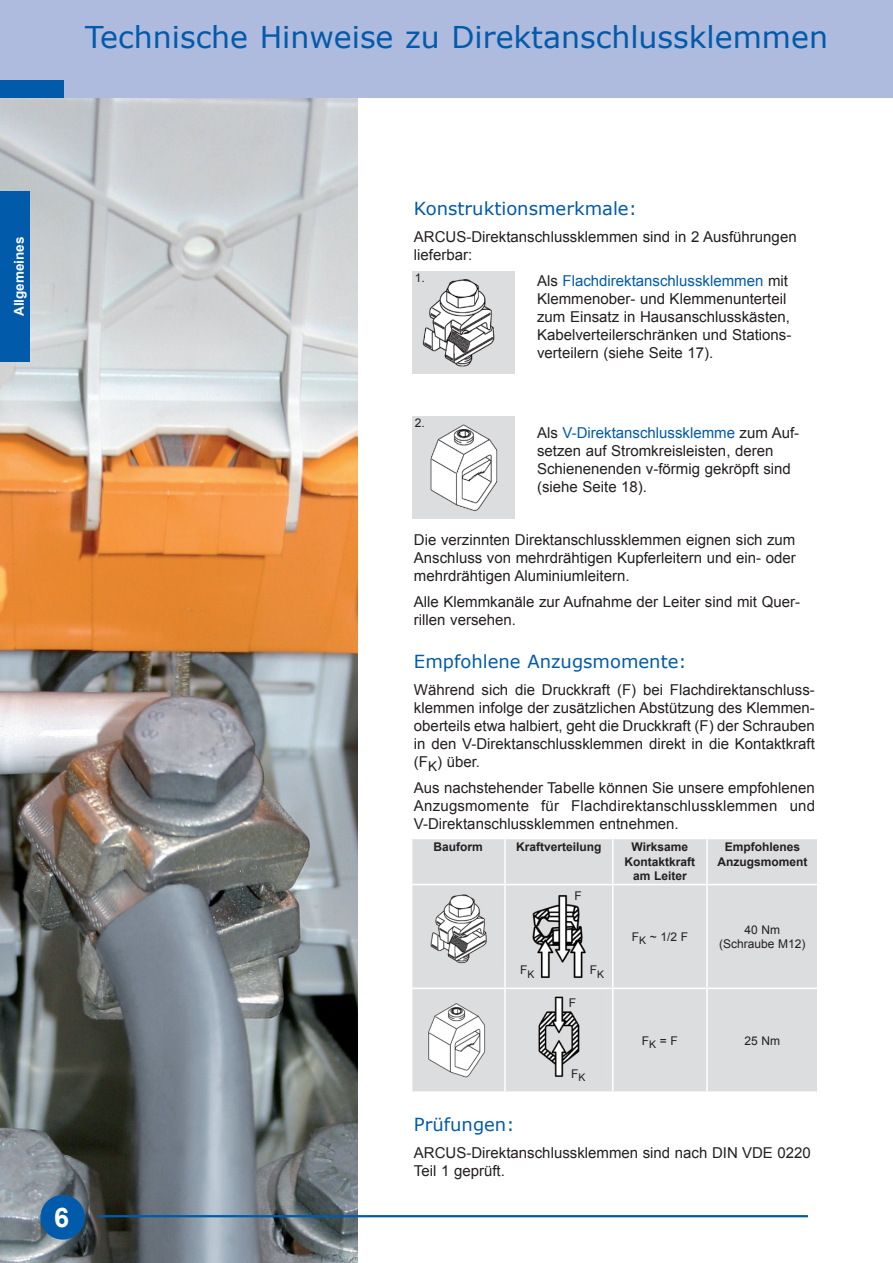
<style>
.page{position:relative;width:893px;height:1263px;background:#fff}
.page>*{position:absolute;margin:0;border:0;box-sizing:border-box;transform-origin:0 0}
.t1{font:30px "MS Reference Sans Serif";color:#015aaa}
.t2{font:700 27px "Arial";color:#fff}
.t3{font:18px "MS Reference Sans Serif";color:#015aaa}
.t4{font:15px/18px "Arial";color:#231f20}
.t5{font:700 13.5px "Arial";color:#fff}
.t6{font:700 12px/14.4px "Arial";color:#231f20;text-align:center}
.t7{font:12px/14.4px "Arial";color:#231f20;text-align:center}
.s1{color:#015aaa}
</style>
<div class="page">
<img style="left:0;top:98px;width:357px;height:1165px">
<img style="left:412px;top:271px;width:103px;height:102px">
<img style="left:412px;top:416px;width:103px;height:103px">
<div style="left:0;top:0;width:893px;height:98px;background:#aebade"></div>
<div style="left:0;top:191px;width:30px;height:170px;background:#015aaa"></div>
<div style="left:0;top:81px;width:64px;height:17px;background:#015aaa"></div>
<div style="left:40px;top:1195px;width:45px;height:44px;background:#015aaa;border-radius:50%"></div>
<hr style="left:98px;top:1215px;width:710px;height:2px;background:#015aaa">
<div style="left:412px;top:839px;width:405px;height:252px;background:#dcdddf"></div>
<hr style="left:504px;top:839px;width:2px;height:45px;background:#fff">
<hr style="left:612px;top:839px;width:2px;height:45px;background:#fff">
<hr style="left:706px;top:839px;width:2px;height:45px;background:#fff">
<hr style="left:411px;top:884px;width:94px;height:1px;background:#fff">
<hr style="left:505px;top:884px;width:108px;height:1px;background:#fff">
<hr style="left:504px;top:885px;width:2px;height:102px;background:#fff">
<hr style="left:613px;top:884px;width:94px;height:1px;background:#fff">
<hr style="left:612px;top:885px;width:2px;height:102px;background:#fff">
<hr style="left:707px;top:884px;width:111px;height:1px;background:#fff">
<hr style="left:706px;top:885px;width:2px;height:102px;background:#fff">
<hr style="left:411px;top:987px;width:94px;height:2px;background:#fff">
<hr style="left:505px;top:987px;width:108px;height:2px;background:#fff">
<hr style="left:504px;top:989px;width:2px;height:102px;background:#fff">
<hr style="left:613px;top:987px;width:94px;height:2px;background:#fff">
<hr style="left:612px;top:989px;width:2px;height:102px;background:#fff">
<hr style="left:707px;top:987px;width:111px;height:2px;background:#fff">
<hr style="left:706px;top:989px;width:2px;height:102px;background:#fff">
<img style="left:422px;top:889px;width:80px;height:80px">
<img style="left:514px;top:889px;width:94px;height:94px">
<img style="left:417px;top:997px;width:82px;height:86px">
<img style="left:514px;top:992px;width:89px;height:89px">
<h1 class="t1" style="left:85px;top:18px;width:744px">Technische Hinweise zu Direktanschlussklemmen</h1>
<p class="t5" style="left:10px;top:316px;width:81px;rotate:-90deg">Allgemeines</p>
<h2 class="t2" style="left:54px;top:1200px;width:17px">6</h2>
<p class="t3" style="left:414px;top:197px;width:224px">Konstruktionsmerkmale:</p>
<p class="t4" style="left:414px;top:228px;width:384px">ARCUS-Direktanschlussklemmen sind in 2 Ausführungen lieferbar:</p>
<p class="t4" style="left:537px;top:272px;width:255px">Als <span class="s1">Flachdirektanschlussklemmen</span> mit Klemmenober- und Klemmenunterteil zum Einsatz in Hausanschlusskästen, Kabelverteilerschränken und Stations&shy;verteilern (siehe Seite 17).</p>
<p class="t7" style="left:415px;top:270px;width:12px">1.</p>
<p class="t7" style="left:415px;top:415px;width:12px">2.</p>
<p class="t4" style="left:537px;top:424px;width:263px">Als <span class="s1">V-Direktanschlussklemme</span> zum Auf&shy;setzen auf Stromkreisleisten, deren Schienenenden v-förmig gekröpft sind (siehe Seite 18).</p>
<p class="t4" style="left:414px;top:531px;width:383px;text-align:justify">Die verzinnten Direktanschlussklemmen eignen sich zum Anschluss von mehrdrähtigen Kupferleitern und ein- oder mehrdrähtigen Aluminiumleitern.</p>
<p class="t4" style="left:414px;top:593px;width:387px">Alle Klemmkanäle zur Aufnahme der Leiter sind mit Quer&shy;rillen versehen.</p>
<p class="t3" style="left:414px;top:650px;width:274px">Empfohlene Anzugsmomente:</p>
<p class="t4" style="left:414px;top:680px;width:402px;text-align:justify">Während sich die Druckkraft (F) bei Flachdirektanschluss&shy;klemmen infolge der zusätzlichen Abstützung des Klemmen&shy;oberteils etwa halbiert, geht die Druckkraft (F) der Schrauben in den V-Direktanschlussklemmen direkt in die Kontaktkraft (F<sub>K</sub>) über.</p>
<p class="t4" style="left:414px;top:779px;width:403px;text-align:justify">Aus nachstehender Tabelle können Sie unsere empfohlenen Anzugsmomente für Flachdirektanschlussklemmen und V-Direktanschlussklemmen entnehmen.</p>
<p class="t6" style="left:434px;top:840px;width:51px">Bauform</p>
<p class="t6" style="left:516px;top:840px;width:87px">Kraftverteilung</p>
<p class="t6" style="left:625px;top:840px;width:72px">Wirksame<br>Kontaktkraft am Leiter</p>
<p class="t6" style="left:717px;top:840px;width:91px">Empfohlenes<br>Anzugsmoment</p>
<p class="t7" style="left:574px;top:888px;width:9px">F</p>
<p class="t7" style="left:520px;top:963px;width:16px">F<sub>K</sub></p>
<p class="t7" style="left:590px;top:963px;width:16px">F<sub>K</sub></p>
<p class="t7" style="left:569px;top:995px;width:9px">F</p>
<p class="t7" style="left:571px;top:1066px;width:16px">F<sub>K</sub></p>
<p class="t7" style="left:632px;top:929px;width:58px">F<sub>K</sub> ~ 1/2 F</p>
<p class="t7" style="left:719px;top:922px;width:88px">40 Nm (Schraube M12)</p>
<p class="t7" style="left:642px;top:1033px;width:38px">F<sub>K</sub> = F</p>
<p class="t7" style="left:744px;top:1033px;width:37px">25 Nm</p>
<p class="t3" style="left:414px;top:1113px;width:102px">Prüfungen:</p>
<p class="t4" style="left:414px;top:1143px;width:398px">ARCUS-Direktanschlussklemmen sind nach DIN VDE 0220<br>Teil 1 geprüft.</p>
</div>
